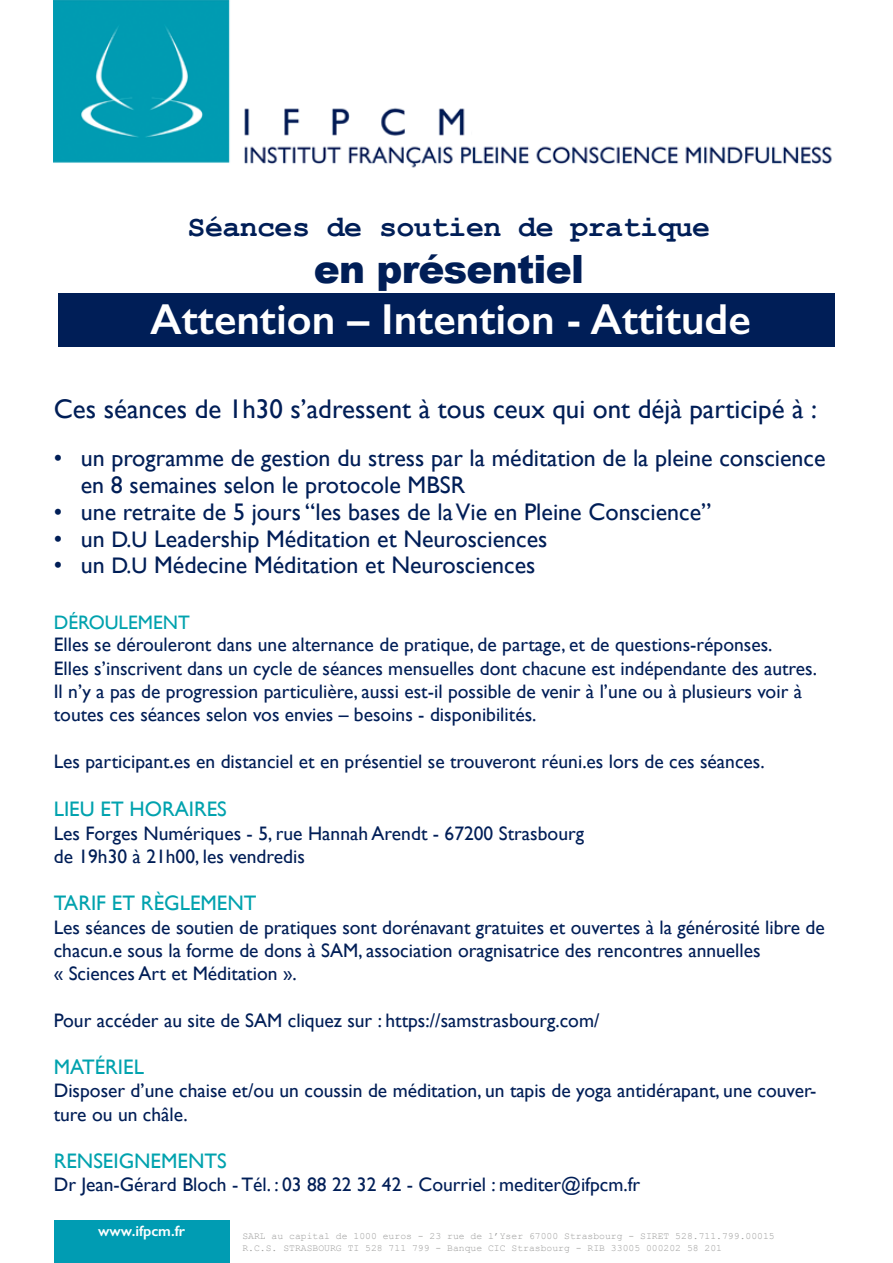
<style>
.page{position:relative;width:893px;height:1263px;background:#fff}
.page>*{position:absolute;margin:0;border:0;box-sizing:border-box;transform-origin:0 0}
.t1{font:600 43.5px "Gill Sans";color:#fff}
.t2{font:900 39px "Arial";letter-spacing:-.02em;color:#001e57}
.t3{font:700 30px "Courier New";letter-spacing:-.02em;color:#001e57}
.t4{font:27px "Gill Sans";color:#001e57}
.t5{font:24px/27px "Gill Sans";color:#001e57}
.t6{font:21px "Gill Sans";color:#00a2ae}
.t7{font:19.5px/23.4px "Gill Sans";color:#001e57}
.t8{font:19.5px "Gill Sans";color:#00a2ae}
.t9{font:600 15px "Gill Sans";color:#fff}
.t10{font:9.75px/11.7px "Courier New";color:#9d9d9c}
.s1{font-size:22.5px}
</style>
<div class="page">
<img style="left:54px;top:0;width:778px;height:168px">
<div style="left:54px;top:1220px;width:176px;height:43px;background:#009cb3"></div>
<div style="left:58px;top:293px;width:777px;height:54px;background:#001e57"></div>
<div style="left:471px;top:106px;width:101px;height:31px;background:#fff"></div>
<h3 class="t3" style="left:188px;top:208px;width:524px">Séances de soutien de pratique</h3>
<h2 class="t2" style="left:314px;top:240px;width:272px">en présentiel</h2>
<h1 class="t1" style="left:150px;top:292px;width:602px">Attention – Intention - Attitude</h1>
<h3 class="t4" style="left:54px;top:393px;width:765px">Ces séances de 1h30 s’adressent à tous ceux qui ont déjà participé à :</h3>
<p class="t5" style="left:81px;top:444px;width:746px;text-indent:-27px">• un programme de gestion du stress par la méditation de la pleine conscience en 8 semaines selon le protocole MBSR</p>
<p class="t5" style="left:54px;top:498px;width:659px">• une retraite de 5 jours “les bases de la Vie en Pleine Conscience’’</p>
<p class="t5" style="left:54px;top:525px;width:495px">• un <span class="s1">D.U</span> Leadership Méditation et Neurosciences</p>
<p class="t5" style="left:54px;top:551px;width:483px">• un <span class="s1">D.U</span> Médecine Méditation et Neurosciences</p>
<p class="t8" style="left:54px;top:611px;width:138px">DÉROULEMENT</p>
<p class="t7" style="left:54px;top:633px;width:765px">Elles se dérouleront dans une alternance de pratique, de partage, et de questions-réponses.<br>Elles s’inscrivent dans un cycle de séances mensuelles dont chacune est indépendante des autres.<br>Il n’y a pas de progression particulière, aussi est-il possible de venir à l’une ou à plusieurs voir à toutes ces séances selon vos envies – besoins - disponibilités.</p>
<p class="t7" style="left:54px;top:750px;width:712px">Les participant.es en distanciel et en présentiel se trouveront réuni.es lors de ces séances.</p>
<p class="t6" style="left:54px;top:797px;width:175px">LIEU ET HORAIRES</p>
<p class="t7" style="left:54px;top:821px;width:532px">Les Forges Numériques - 5, rue Hannah Arendt - 67200 Strasbourg de 19h30 à 21h00, les vendredis</p>
<p class="t6" style="left:54px;top:891px;width:204px">TARIF ET RÈGLEMENT</p>
<p class="t7" style="left:54px;top:915px;width:773px">Les séances de soutien de pratiques sont dorénavant gratuites et ouvertes à la générosité libre de chacun.e sous la forme de dons à SAM, association oragnisatrice des rencontres annuelles<br>« Sciences Art et Méditation ».</p>
<p class="t7" style="left:54px;top:1009px;width:547px">Pour accéder au site de SAM cliquez sur : https://samstrasbourg.com/</p>
<p class="t6" style="left:54px;top:1054px;width:92px">MATÉRIEL</p>
<p class="t7" style="left:54px;top:1079px;width:764px">Disposer d’une chaise et/ou un coussin de méditation, un tapis de yoga antidérapant, une couver&shy;ture ou un châle.</p>
<p class="t6" style="left:54px;top:1148px;width:174px">RENSEIGNEMENTS</p>
<p class="t7" style="left:54px;top:1172px;width:588px">Dr Jean-Gérard Bloch - Tél. : 03 88 22 32 42 - Courriel : mediter@ifpcm.fr</p>
<p class="t9" style="left:98px;top:1221px;width:88px">www.ifpcm.fr</p>
<p class="t10" style="left:242px;top:1230px;width:534px">SARL au capital de 1000 euros - 23 rue de l’Yser 67000 Strasbourg - SIRET 528.711.799.00015<br>R.C.S. STRASBOURG TI 528 711 799 - Banque CIC Strasbourg - RIB 33005 000202 58 201</p>
</div>
